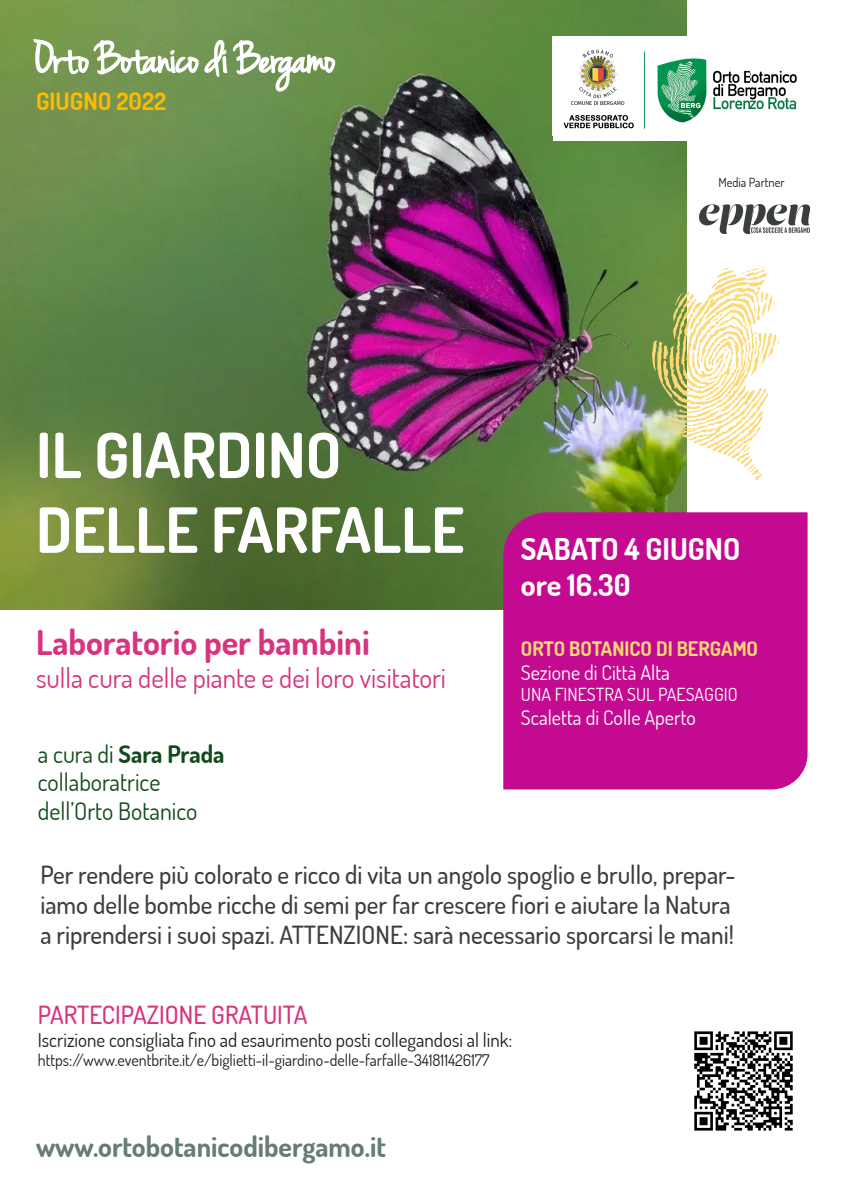
<style>
.page{position:relative;width:842px;height:1191px;background:#fff}
.page>*{position:absolute;margin:0;border:0;box-sizing:border-box;transform-origin:0 0}
.t1{font:700 62.3px/74.7px "Dosis";color:#fff}
.t2{font:700 34px "Dosis";color:#d7337e}
.t3{font:700 30px/36px "Dosis";color:#fff}
.t4{font:700 27.8px "Dosis";color:#677c75}
.t5{font:27px "Dosis";color:#d7337e}
.t6{font:500 25px/30px "Dosis";color:#3d3d3c}
.t7{font:500 25px "Dosis";color:#d7337e}
.t8{font:24px/28.8px "Dosis";color:#124a1c}
.t9{font:700 24px "Dosis";color:#fcba00}
.t10{font:20px "Dosis";color:#fff}
.t11{font:700 20px "Dosis";color:#fcd975}
.t12{font:19px "Dosis";color:#1d1d1b}
.t13{font:18px "Dosis";color:#fff}
.t14{font:16px "Dosis";color:#1d1d1b}
.t15{font:12.5px "Dosis";color:#1a1a1a}
.s1{font-weight:700}
</style>
<div class="page">
<img style="left:0;top:0;width:687px;height:609px">
<div style="left:503px;top:512px;width:304px;height:277px;background:#c40a91"></div>
<img style="left:700px;top:204px;width:110px;height:30px">
<svg style="left:652px;top:268px;width:124px;height:212px"></svg>
<img style="left:738px;top:266px;width:31px;height:38px">
<img style="left:694px;top:1031px;width:99px;height:100px">
<div style="left:553px;top:41px;width:254px;height:100px;background:#fff"></div>
<img style="left:553px;top:37px;width:244px;height:92px">
<svg style="left:32px;top:0;width:305px;height:139px;background:#7c9d5f"></svg>
<p class="t9" style="left:36px;top:86px;width:132px">GIUGNO 2022</p>
<p class="t15" style="left:718px;top:174px;width:68px">Media Partner</p>
<h1 class="t1" style="left:36px;top:416px;width:430px">IL GIARDINO<br>DELLE FARFALLE</h1>
<h2 class="t2" style="left:36px;top:620px;width:335px">Laboratorio per bambini</h2>
<p class="t5" style="left:36px;top:660px;width:412px">sulla cura delle piante e dei loro visitatori</p>
<p class="t8" style="left:38px;top:738px;width:188px">a cura di <span class="s1">Sara Prada </span>collaboratrice dell’Orto Botanico</p>
<p class="t3" style="left:521px;top:530px;width:221px">SABATO 4 GIUGNO ore 16.30</p>
<p class="t11" style="left:521px;top:635px;width:239px">ORTO BOTANICO DI BERGAMO</p>
<p class="t10" style="left:521px;top:659px;width:151px">Sezione di Città Alta</p>
<p class="t13" style="left:521px;top:683px;width:218px">UNA FINESTRA SUL PAESAGGIO</p>
<p class="t10" style="left:521px;top:705px;width:176px">Scaletta di Colle Aperto</p>
<p class="t6" style="left:40px;top:859px;width:697px">Per rendere più colorato e ricco di vita un angolo spoglio e brullo, prepar&shy;iamo delle bombe ricche di semi per far crescere fiori e aiutare la Natura a riprendersi i suoi spazi. ATTENZIONE: sarà necessario sporcarsi le mani!</p>
<p class="t7" style="left:38px;top:998px;width:271px">PARTECIPAZIONE GRATUITA</p>
<p class="t12" style="left:38px;top:1027px;width:476px">Iscrizione consigliata fino ad esaurimento posti collegandosi al link:</p>
<p class="t14" style="left:38px;top:1049px;width:453px">https://www.eventbrite.it/e/biglietti-il-giardino-delle-farfalle-341811426177</p>
<p class="t4" style="left:36px;top:1128px;width:351px">www.ortobotanicodibergamo.it</p>
</div>
